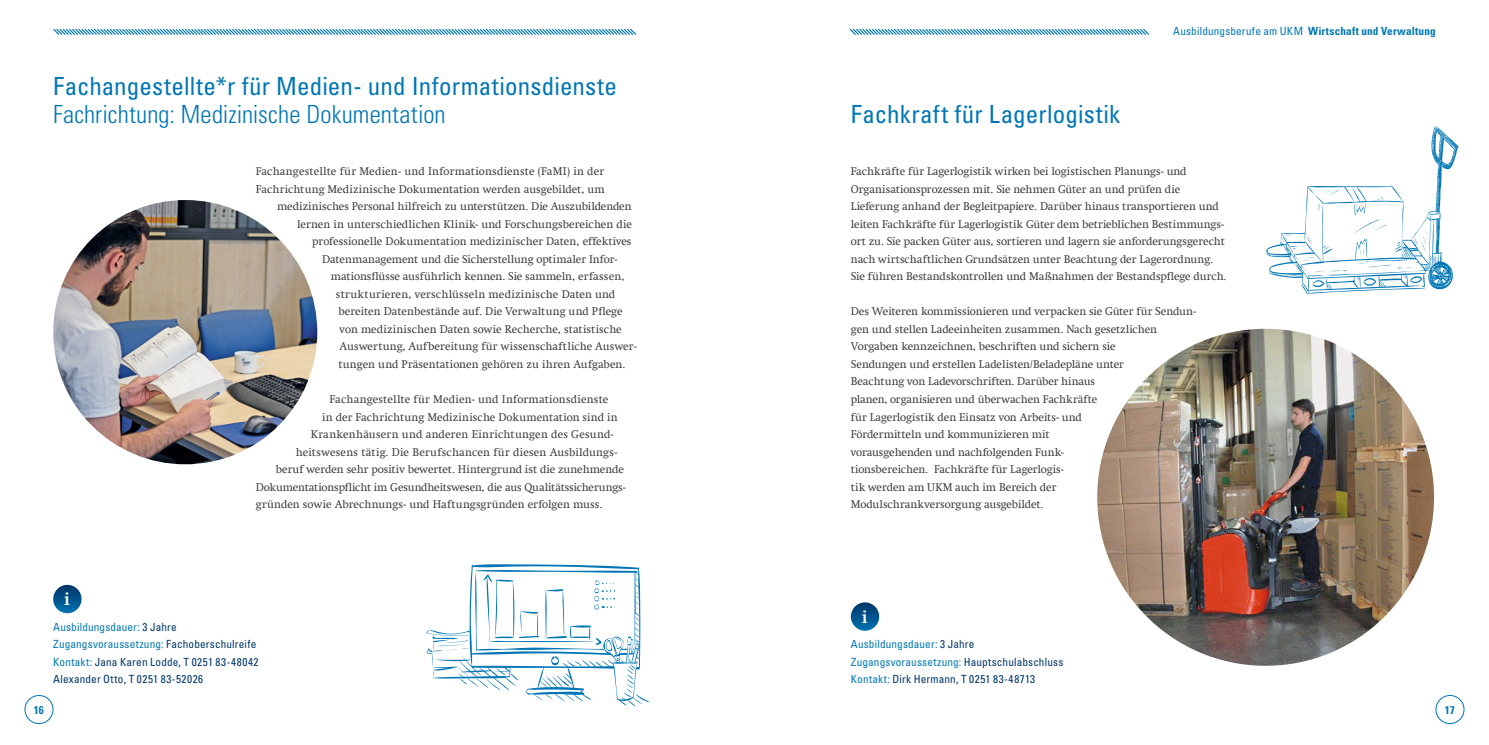
<style>
.page{position:relative;width:1489px;height:745px;background:#fff}
.page>*{position:absolute;margin:0;border:0;box-sizing:border-box;transform-origin:0 0}
.t1{font:condensed 25px "Univers";letter-spacing:.005em;color:#0076b4}
.t2{font:300 condensed 25px "Univers";letter-spacing:.005em;color:#0076b4}
.t3{font:700 17.5px "Swift Com";color:#fff}
.t4{font:11.25px/17.5px "Swift Com";color:#3e3e3e}
.t5{font:11.25px "Swift Com";letter-spacing:.02em;color:#3e3e3e}
.t6{font:condensed 11.25px "Univers";letter-spacing:.01em;color:#0076b4}
.t7{font:condensed 11.25px "Univers";letter-spacing:.02em;color:#003767}
.t8{font:700 condensed 11.25px "Univers";letter-spacing:.015em;color:#0076b4}
.t9{font:condensed 11.25px "Univers";letter-spacing:.04em;color:#003767}
.s1{font-weight:400}
.s2{color:#003767}
.s3{color:#0076b4}
</style>
<div class="page">
<img style="left:53px;top:200px;width:264px;height:264px;border-radius:132px">
<img style="left:1097px;top:328px;width:336px;height:337px;border-radius:168px">
<svg style="left:849px;top:28px;width:301px;height:7px"></svg>
<svg style="left:53px;top:28px;width:584px;height:7px"></svg>
<svg style="left:426px;top:564px;width:223px;height:142px"></svg>
<svg style="left:1266px;top:126px;width:192px;height:168px"></svg>
<svg style="left:1329px;top:190px;width:9px;height:5px"></svg>
<svg style="left:1353px;top:219px;width:26px;height:15px"></svg>
<svg style="left:1374px;top:224px;width:12px;height:7px"></svg>
<div style="left:25px;top:694px;width:28px;height:29px;border:1px solid #0076b4;border-radius:50%"></div>
<div style="left:1435px;top:694px;width:28px;height:29px;border:1px solid #0076b4;border-radius:50%"></div>
<svg style="left:53px;top:584px;width:28px;height:28px"></svg>
<svg style="left:850px;top:602px;width:29px;height:28px"></svg>
<p class="t1" style="left:53px;top:70px;width:565px">Fachangestellte*r für Medien- und Informationsdienste</p>
<p class="t2" style="left:53px;top:99px;width:394px">Fachrichtung: Medizinische Dokumentation</p>
<p class="t1" style="left:850px;top:98px;width:271px">Fachkraft für Lagerlogistik</p>
<p class="t8" style="left:1173px;top:24px;width:264px"><span class="s1">Ausbildungsberufe am UKM</span> Wirtschaft und Verwaltung</p>
<p class="t3" style="left:64px;top:588px;width:7px">i</p>
<p class="t4" style="left:256px;top:162px;width:350px">Fachangestellte für Medien- und Informationsdienste (FaMI) in der</p>
<p class="t4" style="left:256px;top:180px;width:350px">Fachrichtung Medizinische Dokumentation werden ausgebildet, um</p>
<p class="t4" style="left:277px;top:197px;width:356px">medizinisches Personal hilfreich zu unterstützen. Die Auszubildenden</p>
<p class="t4" style="left:297px;top:215px;width:336px">lernen in unterschiedlichen Klinik- und Forschungsbereichen die</p>
<p class="t4" style="left:312px;top:232px;width:321px">professionelle Dokumentation medizinischer Daten, effektives</p>
<p class="t4" style="left:322px;top:250px;width:297px">Datenmanagement und die Sicherstellung optimaler Infor-</p>
<p class="t4" style="left:331px;top:267px;width:295px">mationsflüsse ausführlich kennen. Sie sammeln, erfassen,</p>
<p class="t5" style="left:336px;top:287px;width:281px">strukturieren, verschlüsseln medizinische Daten und</p>
<p class="t4" style="left:338px;top:302px;width:286px">bereiten Datenbestände auf. Die Verwaltung und Pflege</p>
<p class="t4" style="left:339px;top:320px;width:283px">von medizinischen Daten sowie Recherche, statistische</p>
<p class="t4" style="left:339px;top:337px;width:299px">Auswertung, Aufbereitung für wissenschaftliche Auswer-</p>
<p class="t4" style="left:338px;top:355px;width:289px">tungen und Präsentationen gehören zu ihren Aufgaben.</p>
<p class="t4" style="left:329px;top:390px;width:280px">Fachangestellte für Medien- und Informationsdienste</p>
<p class="t4" style="left:322px;top:407px;width:297px">in der Fachrichtung Medizinische Dokumentation sind in</p>
<p class="t5" style="left:311px;top:427px;width:304px">Krankenhäusern und anderen Einrichtungen des Gesund-</p>
<p class="t5" style="left:296px;top:445px;width:323px">heitswesens tätig. Die Berufschancen für diesen Ausbildungs-</p>
<p class="t4" style="left:256px;top:460px;width:371px;text-indent:20px">beruf werden sehr positiv bewertet. Hintergrund ist die zunehmende<br>Dokumentationspflicht im Gesundheitswesen, die aus Qualitätssicherungs&shy;gründen sowie Abrechnungs- und Haftungsgründen erfolgen muss.</p>
<p class="t6" style="left:53px;top:619px;width:125px">Ausbildungsdauer: <span class="s2">3 Jahre</span></p>
<p class="t6" style="left:53px;top:636px;width:205px">Zugangsvoraussetzung: <span class="s2">Fachoberschulreife</span></p>
<p class="t7" style="left:53px;top:654px;width:207px"><span class="s3">Kontakt:</span> Jana Karen Lodde, T 0251 83-48042</p>
<p class="t9" style="left:53px;top:671px;width:152px">Alexander Otto, T 0251 83-52026</p>
<p class="t4" style="left:850px;top:162px;width:337px">Fachkräfte für Lagerlogistik wirken bei logistischen Planungs- und</p>
<p class="t4" style="left:850px;top:180px;width:331px">Organisationsprozessen mit. Sie nehmen Güter an und prüfen die</p>
<p class="t4" style="left:850px;top:197px;width:375px">Lieferung anhand der Begleitpapiere. Darüber hinaus transportieren und leiten Fachkräfte für Lagerlogistik Güter dem betrieblichen Bestimmungs&shy;ort zu. Sie packen Güter aus, sortieren und lagern sie anforderungsgerecht nach wirtschaftlichen Grundsätzen unter Beachtung der Lagerordnung.</p>
<p class="t4" style="left:850px;top:267px;width:377px">Sie führen Bestandskontrollen und Maßnahmen der Bestandspflege durch.</p>
<p class="t4" style="left:850px;top:302px;width:347px">Des Weiteren kommissionieren und verpacken sie Güter für Sendun&shy;gen und stellen Ladeeinheiten zusammen. Nach gesetzlichen Vorgaben kennzeichnen, beschriften und sichern sie<br>Sendungen und erstellen Ladelisten/Beladepläne unter<br>Beachtung von Ladevorschriften. Darüber hinaus<br>planen, organisieren und überwachen Fachkräfte<br>für Lagerlogistik den Einsatz von Arbeits- und<br>Fördermitteln und kommunizieren mit<br>vorausgehenden und nachfolgenden Funk-<br>tionsbereichen. Fachkräfte für Lagerlogis-<br>tik werden am UKM auch im Bereich der<br>Modulschrankversorgung ausgebildet.</p>
<p class="t3" style="left:861px;top:606px;width:7px">i</p>
<p class="t6" style="left:850px;top:636px;width:125px">Ausbildungsdauer: <span class="s2">3 Jahre</span></p>
<p class="t6" style="left:850px;top:654px;width:214px">Zugangsvoraussetzung: <span class="s2">Hauptschulabschluss</span></p>
<p class="t7" style="left:850px;top:671px;width:186px"><span class="s3">Kontakt:</span> Dirk Hermann, T 0251 83-48713</p>
<p class="t8" style="left:34px;top:702px;width:11px">16</p>
<p class="t8" style="left:1444px;top:702px;width:11px">17</p>
</div>
